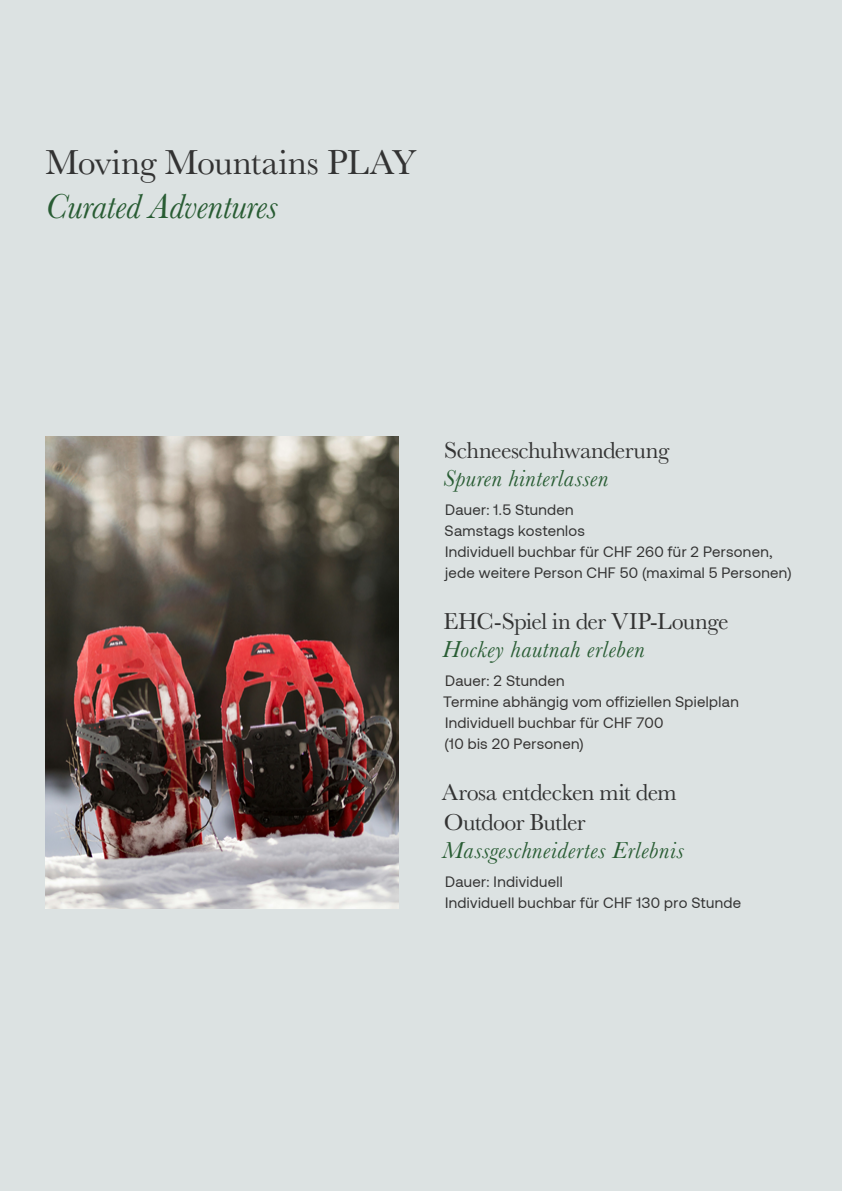
<style>
.page{position:relative;width:842px;height:1191px;background:#dce2e2}
.page>*{position:absolute;margin:0;border:0;box-sizing:border-box;transform-origin:0 0}
.t1{font:36px "Baskerville";letter-spacing:-.005em;color:#333}
.t2{font:italic 36px "Baskerville";letter-spacing:-.005em;color:#285c33}
.t3{font:24px/30px "Baskerville";letter-spacing:-.02em;color:#333}
.t4{font:italic 24px "Baskerville";letter-spacing:.025em;color:#285c33}
.t5{font:15px/21px "Aeonik";letter-spacing:.025em;color:#333}
.t6{font:15px/21px "Aeonik";letter-spacing:.025em;color:#343231}
</style>
<div class="page">
<img style="left:45px;top:436px;width:353px;height:472px">
<h1 class="t1" style="left:45px;top:139px;width:373px">Moving Mountains PLAY</h1>
<h1 class="t2" style="left:45px;top:182px;width:234px">Curated Adventures</h1>
<h2 class="t3" style="left:444px;top:435px;width:227px">Schneeschuhwanderung</h2>
<h2 class="t4" style="left:443px;top:462px;width:166px">Spuren hinterlassen</h2>
<p class="t5" style="left:445px;top:499px;width:349px">Dauer: 1.5 Stunden<br>Samstags kostenlos<br>Individuell buchbar für CHF 260 für 2 Personen, jede weitere Person CHF 50 (maximal 5 Personen)</p>
<h2 class="t3" style="left:443px;top:606px;width:287px">EHC-Spiel in der VIP-Lounge</h2>
<h2 class="t4" style="left:442px;top:633px;width:204px">Hockey hautnah erleben</h2>
<p class="t6" style="left:443px;top:670px;width:297px">Dauer: 2 Stunden<br>Termine abhängig vom offiziellen Spielplan<br>Individuell buchbar für CHF 700<br>(10 bis 20 Personen)</p>
<h2 class="t3" style="left:442px;top:777px;width:236px">Arosa entdecken mit dem<br>Outdoor Butler</h2>
<h2 class="t4" style="left:443px;top:834px;width:243px">Massgeschneidertes Erlebnis</h2>
<p class="t5" style="left:445px;top:871px;width:298px">Dauer: Individuell<br>Individuell buchbar für CHF 130 pro Stunde</p>
</div>
